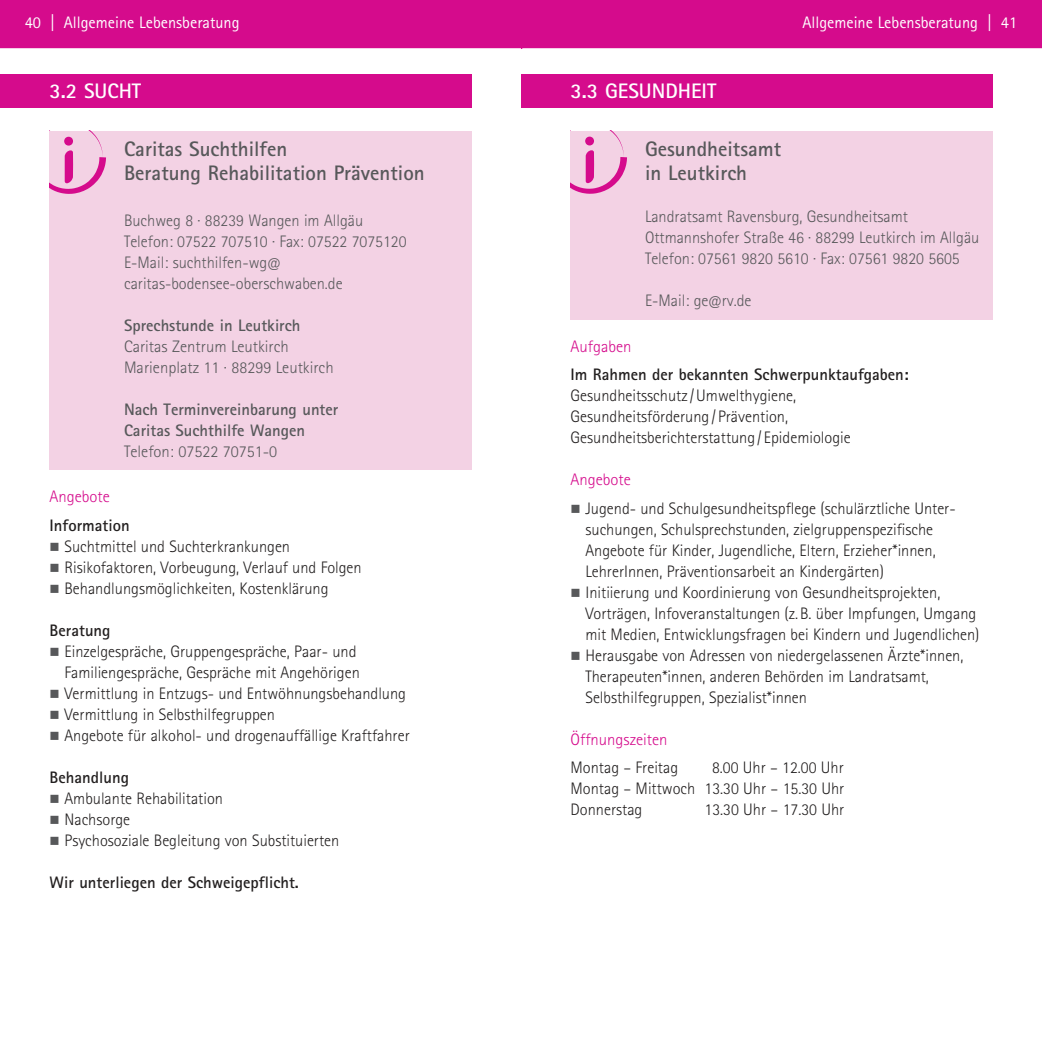
<style>
.page{position:relative;width:1042px;height:1042px;background:#fff}
.page>*{position:absolute;margin:0;border:0;box-sizing:border-box;transform-origin:0 0}
.t1{font:700 21px/24.5px "Rotis Sans Serif Pro";color:#57585a}
.t2{font:700 21px "Rotis Sans Serif Pro";color:#fff}
.t3{font:300 16.62px/21px "Rotis Sans Serif Pro";color:#221f1f}
.t4{font:300 16.62px/21px "Rotis Sans Serif Pro";color:#57585a}
.t5{font:700 16.62px "Rotis Sans Serif Pro";color:#221f1f}
.t6{font:700 16.62px/21px "Rotis Sans Serif Pro";color:#57585a}
.t7{font:16.62px "Rotis Sans Serif Pro";color:#fff}
.t8{font:300 16.62px "Rotis Sans Serif Pro";color:#d50b8c}
.s1{color:#57585a}
</style>
<div class="page">
<div style="left:0;top:0;width:521px;height:49px;background:#d50b8c"></div>
<div style="left:521px;top:0;width:521px;height:49px;background:#d50b8c"></div>
<hr style="left:0;top:48px;width:521px;height:2px;background:#fff">
<hr style="left:522px;top:48px;width:520px;height:2px;background:#fff">
<div style="left:49px;top:131px;width:422px;height:338px;background:#f3d2e4"></div>
<svg style="left:49px;top:131px;width:57px;height:63px"></svg>
<div style="left:0;top:74px;width:471px;height:34px;background:#d50b8c"></div>
<div style="left:570px;top:131px;width:422px;height:188px;background:#f3d2e4"></div>
<svg style="left:570px;top:130px;width:57px;height:64px"></svg>
<div style="left:521px;top:74px;width:471px;height:34px;background:#d50b8c"></div>
<p class="t7" style="left:25px;top:14px;width:216px">40 | Allgemeine Lebensberatung</p>
<p class="t2" style="left:50px;top:79px;width:93px">3.2 SUCHT</p>
<p class="t1" style="left:124px;top:136px;width:302px">Caritas Suchthilfen<br>Beratung Rehabilitation Prävention</p>
<p class="t4" style="left:124px;top:210px;width:284px">Buchweg 8 · 88239 Wangen im Allgäu Telefon: 07522 707510 · Fax: 07522 7075120<br>E-Mail: suchthilfen-wg@ caritas-bodensee-oberschwaben.de</p>
<p class="t6" style="left:124px;top:315px;width:178px">Sprechstunde in Leutkirch</p>
<p class="t4" style="left:124px;top:336px;width:211px">Caritas Zentrum Leutkirch<br>Marienplatz 11 · 88299 Leutkirch</p>
<p class="t6" style="left:124px;top:399px;width:216px">Nach Terminvereinbarung unter<br>Caritas Suchthilfe Wangen</p>
<p class="t4" style="left:124px;top:441px;width:155px">Telefon: 07522 70751-0</p>
<p class="t8" style="left:50px;top:488px;width:62px">Angebote</p>
<p class="t5" style="left:50px;top:516px;width:82px">Information</p>
<p class="t3" style="left:50px;top:536px;width:242px"><span class="s1">■</span> Suchtmittel und Suchterkrankungen</p>
<p class="t3" style="left:50px;top:557px;width:314px"><span class="s1">■</span> Risikofaktoren, Vorbeugung, Verlauf und Folgen</p>
<p class="t3" style="left:50px;top:578px;width:280px"><span class="s1">■</span> Behandlungsmöglichkeiten, Kostenklärung</p>
<p class="t5" style="left:50px;top:621px;width:62px">Beratung</p>
<p class="t3" style="left:50px;top:641px;width:312px;text-align:right"><span class="s1">■</span> Einzelgespräche, Gruppengespräche, Paar- und<br>Familiengespräche, Gespräche mit Angehörigen</p>
<p class="t3" style="left:50px;top:683px;width:358px"><span class="s1">■</span> Vermittlung in Entzugs- und Entwöhnungsbehandlung</p>
<p class="t3" style="left:50px;top:704px;width:227px"><span class="s1">■</span> Vermittlung in Selbsthilfegruppen</p>
<p class="t3" style="left:50px;top:725px;width:362px"><span class="s1">■</span> Angebote für alkohol- und drogenauffällige Kraftfahrer</p>
<p class="t5" style="left:50px;top:768px;width:81px">Behandlung</p>
<p class="t3" style="left:50px;top:788px;width:175px"><span class="s1">■</span> Ambulante Rehabilitation</p>
<p class="t3" style="left:50px;top:809px;width:82px"><span class="s1">■</span> Nachsorge</p>
<p class="t3" style="left:50px;top:830px;width:291px"><span class="s1">■</span> Psychosoziale Begleitung von Substituierten</p>
<p class="t5" style="left:50px;top:873px;width:251px">Wir unterliegen der Schweigepflicht.</p>
<p class="t2" style="left:570px;top:79px;width:147px">3.3 GESUNDHEIT</p>
<p class="t7" style="left:802px;top:14px;width:216px">Allgemeine Lebensberatung | 41</p>
<p class="t1" style="left:645px;top:136px;width:138px">Gesundheitsamt in Leutkirch</p>
<p class="t4" style="left:645px;top:206px;width:336px">Landratsamt Ravensburg, Gesundheitsamt<br>Ottmannshofer Straße 46 · 88299 Leutkirch im Allgäu<br>Telefon: 07561 9820 5610 · Fax: 07561 9820 5605</p>
<p class="t4" style="left:645px;top:290px;width:108px">E-Mail: ge@rv.de</p>
<p class="t8" style="left:570px;top:337px;width:62px">Aufgaben</p>
<p class="t5" style="left:570px;top:365px;width:340px">Im Rahmen der bekannten Schwerpunktaufgaben:</p>
<p class="t3" style="left:570px;top:385px;width:282px">Gesundheitsschutz / Umwelthygiene,<br>Gesundheitsförderung / Prävention,<br>Gesundheitsberichterstattung / Epidemiologie</p>
<p class="t8" style="left:570px;top:471px;width:62px">Angebote</p>
<p class="t3" style="left:585px;top:498px;width:372px;text-indent:-15px"><span class="s1">■</span> Jugend- und Schulgesundheitspflege (schulärztliche Unter&shy;suchungen, Schulsprechstunden, zielgruppenspezifische Angebote für Kinder, Jugendliche, Eltern, Erzieher*innen, LehrerInnen, Präventionsarbeit an Kindergärten)</p>
<p class="t3" style="left:585px;top:582px;width:395px;text-indent:-15px"><span class="s1">■</span> Initiierung und Koordinierung von Gesundheitsprojekten,<br>Vorträgen, Infoveranstaltungen (z. B. über Impfungen, Umgang mit Medien, Entwicklungsfragen bei Kindern und Jugendlichen)</p>
<p class="t3" style="left:585px;top:645px;width:379px;text-indent:-15px"><span class="s1">■</span> Herausgabe von Adressen von niedergelassenen Ärzte*innen,<br>Therapeuten*innen, anderen Behörden im Landratsamt,<br>Selbsthilfegruppen, Spezialist*innen</p>
<p class="t8" style="left:570px;top:730px;width:98px">Öffnungszeiten</p>
<p class="t3" style="left:570px;top:757px;width:109px">Montag – Freitag</p>
<p class="t3" style="left:570px;top:757px;width:275px;text-align:justify;text-indent:141px">8.00 Uhr – 12.00 Uhr Montag – Mittwoch 13.30 Uhr – 15.30 Uhr Donnerstag</p>
<p class="t3" style="left:704px;top:799px;width:141px">13.30 Uhr – 17.30 Uhr</p>
</div>
